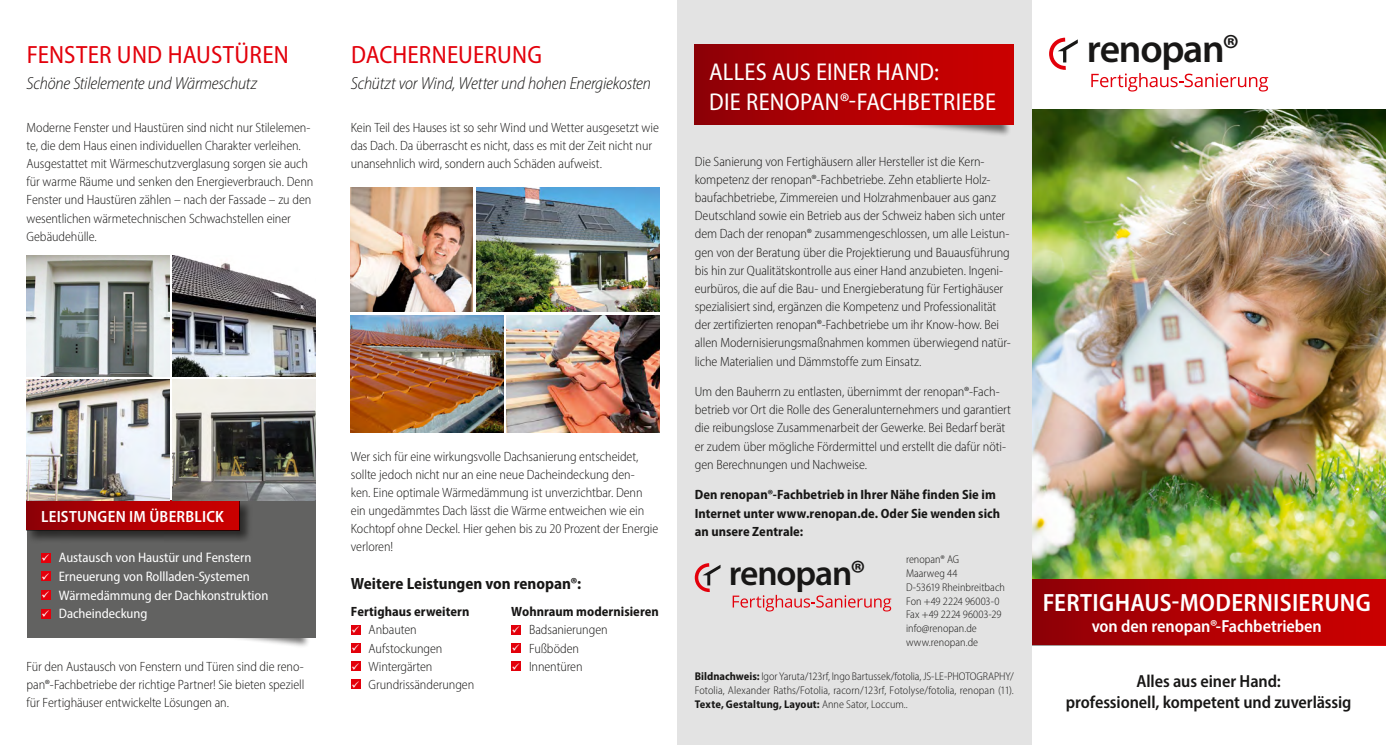
<style>
.page{position:relative;width:1386px;height:745px;background:#fff}
.page>*{position:absolute;margin:0;border:0;box-sizing:border-box;transform-origin:0 0}
.t1{font:600 39.62px "Myriad Pro";letter-spacing:-.03em;color:#181716}
.t2{font:600 35.5px "Myriad Pro";letter-spacing:-.03em;color:#181716}
.t3{font:semi-condensed 25px "Myriad Pro";letter-spacing:.01em;color:#e3000b}
.t4{font:600 semi-condensed 25px "Myriad Pro";letter-spacing:.015em;color:#fff}
.t5{font:semi-condensed 24.38px "Myriad Pro";letter-spacing:.01em;color:#fff}
.t6{font:italic 300 semi-condensed 17.5px "Myriad Pro";letter-spacing:-.01em;color:#181716}
.t7{font:600 semi-condensed 17.5px "Myriad Pro";letter-spacing:-.005em;color:#181716}
.t8{font:600 semi-condensed 17.5px "Myriad Pro";letter-spacing:-.005em;color:#fff}
.Head{font:700 semi-condensed 16.25px "Myriad Pro";color:#181716}
.t9{font:600 semi-condensed 16.25px "Myriad Pro";letter-spacing:.015em;color:#fff}
.t10{font:semi-condensed 13.75px "Myriad Pro";letter-spacing:-.005em;color:#fff}
.Fließ{font:300 semi-condensed 13.5px/18.1px "Myriad Pro";letter-spacing:-.005em;color:#181716}
.Fließ-2{font:700 semi-condensed 13.5px/18.1px "Myriad Pro";letter-spacing:.005em;color:#181716}
.Fließ-3{font:300 semi-condensed 11.25px/13.8px "Myriad Pro";letter-spacing:.005em;color:#181716;text-align:justify}
.s1{font-weight:700}
</style>
<div class="page">
<div style="left:1031px;top:578px;width:354px;height:67px;background:linear-gradient(to right,#910007,#cf0000)"></div>
<svg style="left:1091px;top:73px;width:177px;height:18px"></svg>
<svg style="left:1049px;top:37px;width:28px;height:33px"></svg>
<img style="left:1031px;top:110px;width:354px;height:468px">
<div style="left:677px;top:0;width:354px;height:744px;background:#e3e3e3"></div>
<div style="left:894px;top:113px;width:118px;height:25px;background:#181716;opacity:.6"></div>
<div style="left:694px;top:44px;width:319px;height:81px;background:linear-gradient(to right,#920007,#d10000)"></div>
<svg style="left:732px;top:594px;width:159px;height:17px"></svg>
<svg style="left:694px;top:563px;width:26px;height:29px"></svg>
<img style="left:476px;top:187px;width:183px;height:125px">
<img style="left:351px;top:187px;width:122px;height:125px">
<img style="left:351px;top:315px;width:152px;height:117px">
<img style="left:507px;top:315px;width:152px;height:117px">
<div style="left:165px;top:617px;width:146px;height:31px;background:#181716;opacity:.6"></div>
<div style="left:27px;top:500px;width:288px;height:137px;background:#626261"></div>
<div style="left:26px;top:499px;width:226px;height:44px;background:#181716;opacity:.75"></div>
<div style="left:27px;top:500px;width:212px;height:30px;background:linear-gradient(to right,#920007,#d00000)"></div>
<svg style="left:41px;top:553px;width:9px;height:8px"></svg>
<div style="left:41px;top:571px;width:9px;height:9px;background:#e3000b"></div>
<div style="left:41px;top:590px;width:9px;height:9px;background:#e3000b"></div>
<div style="left:41px;top:608px;width:9px;height:10px;background:#e3000b"></div>
<img style="left:173px;top:379px;width:142px;height:121px">
<img style="left:27px;top:379px;width:142px;height:121px">
<img style="left:27px;top:255px;width:142px;height:121px">
<img style="left:173px;top:255px;width:142px;height:121px">
<div style="left:351px;top:624px;width:9px;height:10px;background:#e3000b"></div>
<div style="left:351px;top:642px;width:9px;height:10px;background:#e3000b"></div>
<div style="left:351px;top:661px;width:9px;height:9px;background:#e3000b"></div>
<div style="left:351px;top:679px;width:9px;height:9px;background:#e3000b"></div>
<div style="left:511px;top:624px;width:9px;height:10px;background:#e3000b"></div>
<div style="left:511px;top:642px;width:9px;height:10px;background:#e3000b"></div>
<div style="left:511px;top:661px;width:9px;height:9px;background:#e3000b"></div>
<svg style="left:42px;top:553px;width:7px;height:7px"></svg>
<p class="t3" style="left:27px;top:39px;width:263px">FENSTER UND HAUSTÜREN</p>
<p class="t6" style="left:27px;top:73px;width:232px">Schöne Stilelemente und Wärmeschutz</p>
<p class="t3" style="left:351px;top:39px;width:192px">DACHERNEUERUNG</p>
<p class="t6" style="left:351px;top:73px;width:302px">Schützt vor Wind, Wetter und hohen Energiekosten</p>
<p class="Fließ" style="left:27px;top:118px;width:288px">Moderne Fenster und Haustüren sind nicht nur Stilelemen&shy;te, die dem Haus einen individuellen Charakter verleihen.<br>Ausgestattet mit Wärmeschutzverglasung sorgen sie auch für warme Räume und senken den Energieverbrauch. Denn Fenster und Haustüren zählen – nach der Fassade – zu den wesentlichen wärmetechnischen Schwachstellen einer Gebäudehülle.</p>
<p class="Fließ" style="left:351px;top:118px;width:309px">Kein Teil des Hauses ist so sehr Wind und Wetter ausgesetzt wie das Dach. Da überrascht es nicht, dass es mit der Zeit nicht nur unansehnlich wird, sondern auch Schäden aufweist.</p>
<p class="t9" style="left:41px;top:505px;width:184px">LEISTUNGEN IM ÜBERBLICK</p>
<p class="t10" style="left:59px;top:548px;width:194px">Austausch von Haustür und Fenstern</p>
<p class="t10" style="left:59px;top:567px;width:192px">Erneuerung von Rollladen-Systemen</p>
<p class="t10" style="left:59px;top:586px;width:211px">Wärmedämmung der Dachkonstruktion</p>
<p class="t10" style="left:59px;top:605px;width:90px">Dacheindeckung</p>
<p class="Fließ" style="left:27px;top:656px;width:279px;text-align:justify">Für den Austausch von Fenstern und Türen sind die reno&shy;pan®-Fachbetriebe der richtige Partner! Sie bieten speziell für Fertighäuser entwickelte Lösungen an.</p>
<p class="Fließ" style="left:351px;top:446px;width:309px">Wer sich für eine wirkungsvolle Dachsanierung entscheidet, sollte jedoch nicht nur an eine neue Dacheindeckung den-<br>ken. Eine optimale Wärmedämmung ist unverzichtbar. Denn ein ungedämmtes Dach lässt die Wärme entweichen wie ein Kochtopf ohne Deckel. Hier gehen bis zu 20 Prozent der Energie verloren!</p>
<p class="Head" style="left:351px;top:572px;width:232px">Weitere Leistungen von renopan®:</p>
<p class="Fließ-2" style="left:351px;top:602px;width:120px">Fertighaus erweitern</p>
<p class="Fließ" style="left:369px;top:620px;width:50px">Anbauten</p>
<p class="Fließ" style="left:369px;top:638px;width:75px">Aufstockungen</p>
<p class="Fließ" style="left:369px;top:656px;width:65px">Wintergärten</p>
<p class="Fließ" style="left:369px;top:674px;width:107px">Grundrissänderungen</p>
<p class="Fließ-2" style="left:511px;top:602px;width:149px">Wohnraum modernisieren</p>
<p class="Fließ" style="left:529px;top:620px;width:80px">Badsanierungen</p>
<p class="Fließ" style="left:529px;top:638px;width:52px">Fußböden</p>
<p class="Fließ" style="left:529px;top:656px;width:55px">Innentüren</p>
<p class="t5" style="left:709px;top:57px;width:231px">ALLES AUS EINER HAND:</p>
<p class="t5" style="left:709px;top:86px;width:288px">DIE RENOPAN®-FACHBETRIEBE</p>
<p class="Fließ" style="left:694px;top:152px;width:317px">Die Sanierung von Fertighäusern aller Hersteller ist die Kern&shy;kompetenz der renopan®-Fachbetriebe. Zehn etablierte Holz&shy;baufachbetriebe, Zimmereien und Holzrahmenbauer aus ganz Deutschland sowie ein Betrieb aus der Schweiz haben sich unter dem Dach der renopan® zusammengeschlossen, um alle Leistun&shy;gen von der Beratung über die Projektierung und Bauausführung bis hin zur Qualitätskontrolle aus einer Hand anzubieten. Ingeni&shy;eurbüros, die auf die Bau- und Energieberatung für Fertighäuser spezialisiert sind, ergänzen die Kompetenz und Professionalität der zertifizierten renopan®-Fachbetriebe um ihr Know-how. Bei allen Modernisierungsmaßnahmen kommen überwiegend natür&shy;liche Materialien und Dämmstoffe zum Einsatz.</p>
<p class="Fließ" style="left:694px;top:382px;width:318px">Um den Bauherrn zu entlasten, übernimmt der renopan®-Fach&shy;betrieb vor Ort die Rolle des Generalunternehmers und garantiert die reibungslose Zusammenarbeit der Gewerke. Bei Bedarf berät er zudem über mögliche Fördermittel und erstellt die dafür nöti&shy;gen Berechnungen und Nachweise.</p>
<p class="Fließ-2" style="left:694px;top:485px;width:307px">Den renopan®-Fachbetrieb in Ihrer Nähe finden Sie im<br>Internet unter www.renopan.de. Oder Sie wenden sich an unsere Zentrale:</p>
<p class="Fließ-3" style="left:906px;top:552px;width:55px">renopan® AG</p>
<p class="Fließ-3" style="left:906px;top:566px;width:53px">Maarweg 44</p>
<p class="Fließ-3" style="left:906px;top:579px;width:100px">D-53619 Rheinbreitbach</p>
<p class="Fließ-3" style="left:906px;top:593px;width:95px">Fon +49 2224 96003-0</p>
<p class="Fließ-3" style="left:906px;top:607px;width:97px">Fax +49 2224 96003-29</p>
<p class="Fließ-3" style="left:906px;top:621px;width:72px">info@renopan.de</p>
<p class="Fließ-3" style="left:906px;top:634px;width:74px">www.renopan.de</p>
<p class="t2" style="left:728px;top:549px;width:138px">renopan®</p>
<p class="Fließ-3" style="left:694px;top:669px;width:320px"><span class="s1">Bildnachweis:</span> Igor Yaruta/123rf, Ingo Bartussek/fotolia, JS-LE-PHOTOGRAPHY/ Fotolia, Alexander Raths/Fotolia, racorn/123rf, Fotolyse/fotolia, renopan (11).<br><span class="s1">Texte, Gestaltung, Layout:</span> Anne Sator, Loccum..</p>
<p class="t1" style="left:1087px;top:23px;width:154px">renopan®</p>
<p class="t4" style="left:1042px;top:586px;width:330px">FERTIGHAUS-MODERNISIERUNG</p>
<p class="t8" style="left:1091px;top:615px;width:232px">von den renopan®-Fachbetrieben</p>
<p class="t7" style="left:1136px;top:669px;width:146px">Alles aus einer Hand:</p>
<p class="t7" style="left:1065px;top:690px;width:287px">professionell, kompetent und zuverlässig</p>
</div>
